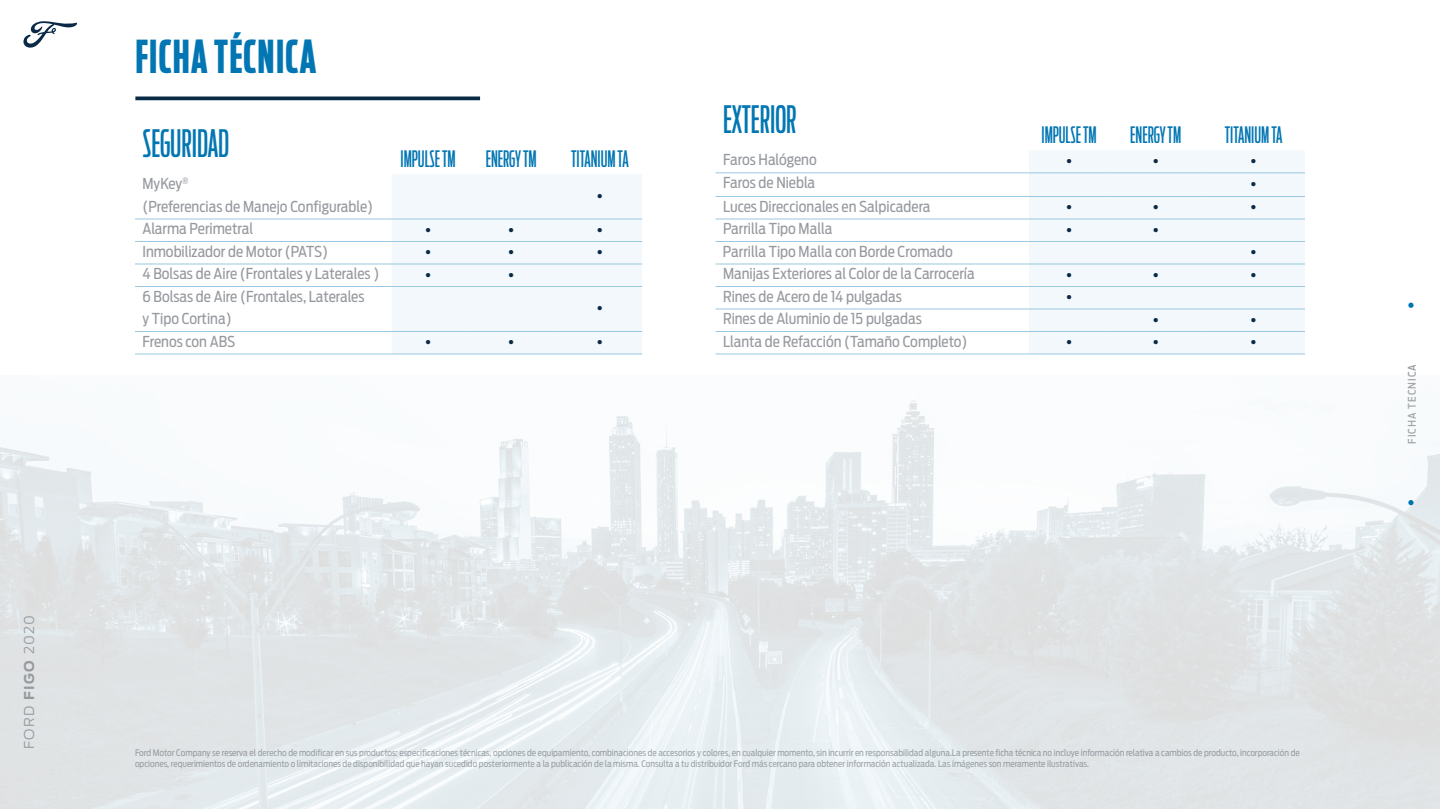
<style>
.page{position:relative;width:1440px;height:810px;background:#fff}
.page>*{position:absolute;margin:0;border:0;box-sizing:border-box;transform-origin:0 0}
.t1{font:700 45px "Ford Antenna Comp";letter-spacing:.03em;color:#0276b3}
.t2{font:37.5px "Ford Antenna Comp";color:#0276b3}
.t3{font:22.5px "Ford Antenna Comp";color:#0276b3}
.t4{font:15px/22.5px "Ford Antenna Cond";color:#969a9f}
.t5{font:900 15px "Myriad Pro";color:#092a46}
.t6{font:300 13.5px "Ford Antenna";letter-spacing:.1em;color:#969a9f}
.t7{font:500 10.5px "Ford Antenna Cond";letter-spacing:.1em;color:#969a9f}
.t8{font:9px/10.8px "Ford Antenna Cond";color:#969a9f}
.s1{font-weight:700}
</style>
<div class="page">
<div style="left:1029px;top:151px;width:276px;height:203px;background:#f2f8fb"></div>
<hr style="left:1029px;top:219px;width:80px;height:1px;background:#9ac8e1">
<hr style="left:1109px;top:219px;width:93px;height:1px;background:#9ac8e1">
<hr style="left:1202px;top:219px;width:103px;height:1px;background:#9ac8e1">
<hr style="left:1029px;top:264px;width:80px;height:1px;background:#9ac8e1">
<hr style="left:1109px;top:264px;width:93px;height:1px;background:#9ac8e1">
<hr style="left:1202px;top:264px;width:103px;height:1px;background:#9ac8e1">
<hr style="left:1029px;top:286px;width:80px;height:1px;background:#9ac8e1">
<hr style="left:1109px;top:286px;width:93px;height:1px;background:#9ac8e1">
<hr style="left:1202px;top:286px;width:103px;height:1px;background:#9ac8e1">
<hr style="left:1029px;top:331px;width:80px;height:1px;background:#9ac8e1">
<hr style="left:1109px;top:331px;width:93px;height:1px;background:#9ac8e1">
<hr style="left:1202px;top:331px;width:103px;height:1px;background:#9ac8e1">
<hr style="left:1029px;top:354px;width:80px;height:1px;background:#9ac8e1">
<hr style="left:1109px;top:354px;width:93px;height:1px;background:#9ac8e1">
<hr style="left:1202px;top:354px;width:103px;height:1px;background:#9ac8e1">
<hr style="left:716px;top:172px;width:313px;height:1px;background:#9ac8e1">
<hr style="left:716px;top:196px;width:313px;height:1px;background:#9ac8e1">
<hr style="left:716px;top:219px;width:313px;height:1px;background:#9ac8e1">
<hr style="left:716px;top:241px;width:313px;height:1px;background:#9ac8e1">
<hr style="left:1029px;top:241px;width:80px;height:1px;background:#9ac8e1">
<hr style="left:1109px;top:241px;width:93px;height:1px;background:#9ac8e1">
<hr style="left:1202px;top:241px;width:103px;height:1px;background:#9ac8e1">
<hr style="left:716px;top:264px;width:313px;height:1px;background:#9ac8e1">
<hr style="left:716px;top:286px;width:313px;height:1px;background:#9ac8e1">
<hr style="left:716px;top:309px;width:313px;height:1px;background:#9ac8e1">
<hr style="left:1029px;top:309px;width:80px;height:1px;background:#9ac8e1">
<hr style="left:1109px;top:309px;width:93px;height:1px;background:#9ac8e1">
<hr style="left:1202px;top:309px;width:103px;height:1px;background:#9ac8e1">
<hr style="left:716px;top:331px;width:313px;height:1px;background:#9ac8e1">
<hr style="left:716px;top:354px;width:313px;height:1px;background:#9ac8e1">
<hr style="left:1029px;top:196px;width:80px;height:1px;background:#9ac8e1">
<hr style="left:1109px;top:196px;width:93px;height:1px;background:#9ac8e1">
<hr style="left:1202px;top:196px;width:103px;height:1px;background:#9ac8e1">
<hr style="left:1029px;top:172px;width:80px;height:1px;background:#9ac8e1">
<hr style="left:1109px;top:172px;width:93px;height:1px;background:#9ac8e1">
<hr style="left:1202px;top:172px;width:103px;height:1px;background:#9ac8e1">
<div style="left:392px;top:174px;width:250px;height:180px;background:#f2f8fb"></div>
<hr style="left:135px;top:219px;width:257px;height:1px;background:#9ac8e1">
<hr style="left:135px;top:241px;width:257px;height:1px;background:#9ac8e1">
<hr style="left:392px;top:241px;width:73px;height:1px;background:#9ac8e1">
<hr style="left:465px;top:241px;width:93px;height:1px;background:#9ac8e1">
<hr style="left:558px;top:241px;width:84px;height:1px;background:#9ac8e1">
<hr style="left:135px;top:264px;width:257px;height:1px;background:#9ac8e1">
<hr style="left:392px;top:264px;width:73px;height:1px;background:#9ac8e1">
<hr style="left:465px;top:264px;width:93px;height:1px;background:#9ac8e1">
<hr style="left:558px;top:264px;width:84px;height:1px;background:#9ac8e1">
<hr style="left:135px;top:286px;width:257px;height:1px;background:#9ac8e1">
<hr style="left:392px;top:219px;width:73px;height:1px;background:#9ac8e1">
<hr style="left:465px;top:219px;width:93px;height:1px;background:#9ac8e1">
<hr style="left:558px;top:219px;width:84px;height:1px;background:#9ac8e1">
<hr style="left:392px;top:286px;width:73px;height:1px;background:#9ac8e1">
<hr style="left:465px;top:286px;width:93px;height:1px;background:#9ac8e1">
<hr style="left:558px;top:286px;width:84px;height:1px;background:#9ac8e1">
<hr style="left:135px;top:331px;width:257px;height:1px;background:#9ac8e1">
<hr style="left:392px;top:331px;width:73px;height:1px;background:#9ac8e1">
<hr style="left:465px;top:331px;width:93px;height:1px;background:#9ac8e1">
<hr style="left:558px;top:331px;width:84px;height:1px;background:#9ac8e1">
<hr style="left:135px;top:354px;width:257px;height:1px;background:#9ac8e1">
<hr style="left:392px;top:354px;width:73px;height:1px;background:#9ac8e1">
<hr style="left:465px;top:354px;width:93px;height:1px;background:#9ac8e1">
<hr style="left:558px;top:354px;width:84px;height:1px;background:#9ac8e1">
<img style="left:0;top:400px;width:1440px;height:409px">
<svg style="left:1408px;top:303px;width:6px;height:5px"></svg>
<svg style="left:1408px;top:500px;width:6px;height:5px"></svg>
<svg style="left:23px;top:21px;width:54px;height:27px"></svg>
<svg style="left:135px;top:96px;width:345px;height:4px"></svg>
<h1 class="t1" style="left:135px;top:18px;width:182px">FICHA TÉCNICA</h1>
<h2 class="t2" style="left:143px;top:112px;width:88px">SEGURIDAD</h2>
<h3 class="t4" style="left:142px;top:170px;width:232px">MyKey<sup>®<br></sup>(Preferencias de Manejo Configurable)</h3>
<h3 class="t3" style="left:401px;top:140px;width:57px">IMPULSE TM</h3>
<h3 class="t3" style="left:486px;top:140px;width:52px">ENERGY TM</h3>
<h3 class="t3" style="left:571px;top:140px;width:59px">TITANIUM TA</h3>
<h3 class="t5" style="left:597px;top:186px;width:7px">•</h3>
<h3 class="t4" style="left:142px;top:215px;width:112px">Alarma Perimetral</h3>
<h3 class="t5" style="left:425px;top:220px;width:7px">•</h3>
<h3 class="t5" style="left:508px;top:220px;width:7px">•</h3>
<h3 class="t5" style="left:597px;top:220px;width:7px">•</h3>
<h3 class="t4" style="left:142px;top:238px;width:187px">Inmobilizador de Motor (PATS)</h3>
<h3 class="t5" style="left:425px;top:243px;width:7px">•</h3>
<h3 class="t5" style="left:508px;top:243px;width:7px">•</h3>
<h3 class="t5" style="left:597px;top:243px;width:7px">•</h3>
<h3 class="t4" style="left:142px;top:260px;width:238px">4 Bolsas de Aire (Frontales y Laterales )</h3>
<h3 class="t5" style="left:425px;top:265px;width:7px">•</h3>
<h3 class="t5" style="left:508px;top:265px;width:7px">•</h3>
<h3 class="t4" style="left:142px;top:283px;width:224px">6 Bolsas de Aire (Frontales, Laterales y Tipo Cortina)</h3>
<h3 class="t5" style="left:597px;top:299px;width:7px">•</h3>
<h3 class="t4" style="left:142px;top:328px;width:94px">Frenos con ABS</h3>
<h3 class="t5" style="left:425px;top:333px;width:7px">•</h3>
<h3 class="t5" style="left:508px;top:333px;width:7px">•</h3>
<h3 class="t5" style="left:597px;top:333px;width:7px">•</h3>
<h2 class="t2" style="left:723px;top:88px;width:75px">EXTERIOR</h2>
<h3 class="t3" style="left:1042px;top:116px;width:57px">IMPULSE TM</h3>
<h3 class="t3" style="left:1130px;top:116px;width:52px">ENERGY TM</h3>
<h3 class="t3" style="left:1225px;top:116px;width:59px">TITANIUM TA</h3>
<h3 class="t4" style="left:723px;top:147px;width:95px">Faros Halógeno</h3>
<h3 class="t5" style="left:1066px;top:151px;width:7px">•</h3>
<h3 class="t5" style="left:1153px;top:151px;width:7px">•</h3>
<h3 class="t5" style="left:1251px;top:151px;width:7px">•</h3>
<h3 class="t4" style="left:723px;top:170px;width:94px">Faros de Niebla</h3>
<h3 class="t5" style="left:1251px;top:174px;width:7px">•</h3>
<h3 class="t4" style="left:723px;top:193px;width:209px">Luces Direccionales en Salpicadera</h3>
<h3 class="t5" style="left:1066px;top:198px;width:7px">•</h3>
<h3 class="t5" style="left:1153px;top:198px;width:7px">•</h3>
<h3 class="t5" style="left:1251px;top:198px;width:7px">•</h3>
<h3 class="t4" style="left:723px;top:215px;width:111px">Parrilla Tipo Malla</h3>
<h3 class="t5" style="left:1066px;top:220px;width:7px">•</h3>
<h3 class="t5" style="left:1153px;top:220px;width:7px">•</h3>
<h3 class="t4" style="left:723px;top:238px;width:231px">Parrilla Tipo Malla con Borde Cromado</h3>
<h3 class="t5" style="left:1251px;top:243px;width:7px">•</h3>
<h3 class="t4" style="left:723px;top:260px;width:253px">Manijas Exteriores al Color de la Carrocería</h3>
<h3 class="t5" style="left:1066px;top:265px;width:7px">•</h3>
<h3 class="t5" style="left:1153px;top:265px;width:7px">•</h3>
<h3 class="t5" style="left:1251px;top:265px;width:7px">•</h3>
<h3 class="t4" style="left:723px;top:283px;width:180px">Rines de Acero de 14 pulgadas</h3>
<h3 class="t5" style="left:1066px;top:288px;width:7px">•</h3>
<h3 class="t4" style="left:723px;top:305px;width:200px">Rines de Aluminio de 15 pulgadas</h3>
<h3 class="t5" style="left:1153px;top:310px;width:7px">•</h3>
<h3 class="t5" style="left:1251px;top:310px;width:7px">•</h3>
<h3 class="t4" style="left:723px;top:328px;width:246px">Llanta de Refacción (Tamaño Completo)</h3>
<h3 class="t5" style="left:1066px;top:333px;width:7px">•</h3>
<h3 class="t5" style="left:1153px;top:333px;width:7px">•</h3>
<h3 class="t5" style="left:1251px;top:333px;width:7px">•</h3>
<h3 class="t6" style="left:18px;top:749px;width:136px;rotate:-90deg">FORD <span class="s1">FIGO</span> 2020</h3>
<p class="t8" style="left:135px;top:746px;width:1166px">Ford Motor Company se reserva el derecho de modificar en sus productos: especificaciones técnicas, opciones de equipamiento, combinaciones de accesorios y colores, en cualquier momento, sin incurrir en responsabilidad alguna.La presente ficha técnica no incluye información relativa a cambios de producto, incorporación de opciones, requerimientos de ordenamiento o limitaciones de disponibilidad que hayan sucedido posteriormente a la publicación de la misma. Consulta a tu distribuidor Ford más cercano para obtener información actualizada. Las imágenes son meramente ilustrativas.</p>
<p class="t7" style="left:1403px;top:444px;width:81px;rotate:-90deg">FICHA TECNICA</p>
</div>
